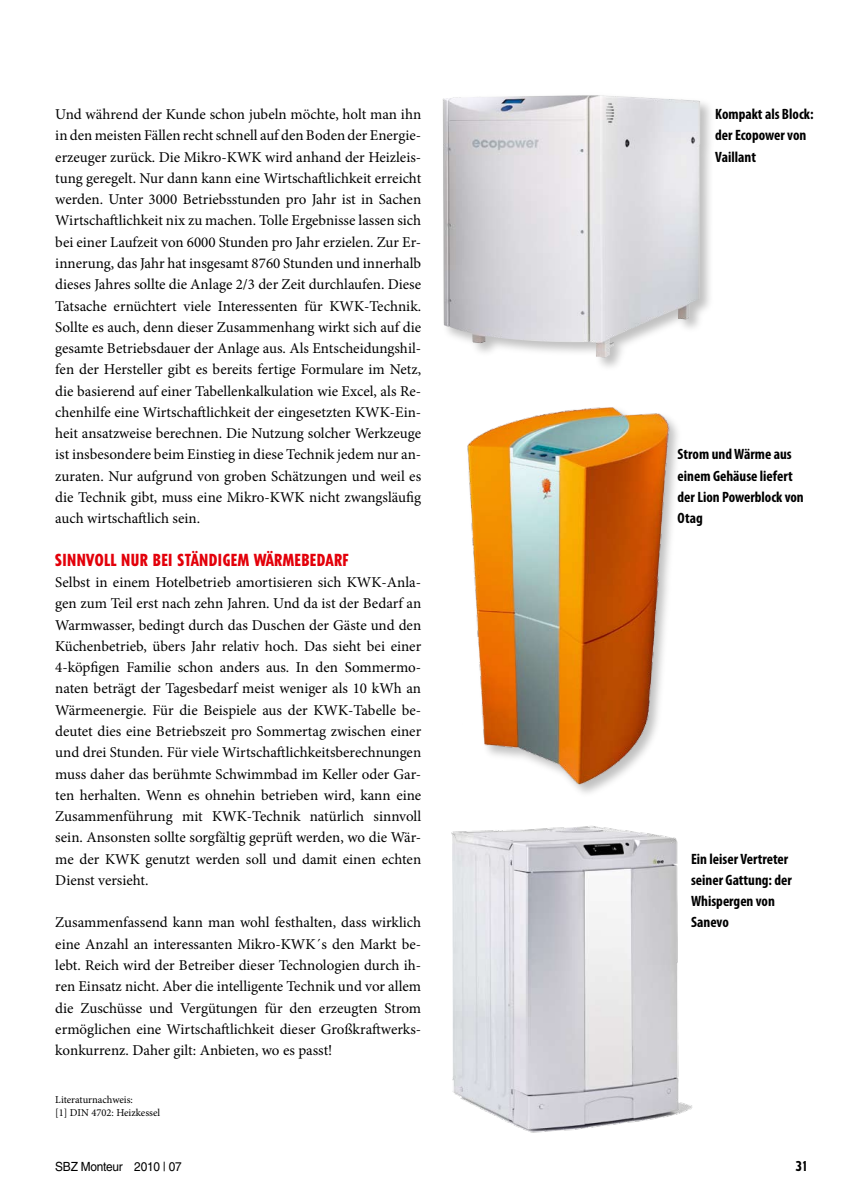
<style>
.page{position:relative;width:851px;height:1204px;background:#fff}
.page>*{position:absolute;margin:0;border:0;box-sizing:border-box;transform-origin:0 0}
.t1{font:800 condensed 16.5px "Tempo Std";letter-spacing:.03em;color:#e3000a}
.t2{font:15px/21.3px "Minion Pro";color:#000;text-align:justify}
.t3{font:700 condensed 15px/21.3px "Myriad Pro";color:#000}
.t4{font:800 condensed 13.5px "Tempo Std";color:#000}
.t5{font:12.6px "Helvetica LT Std";letter-spacing:-.02em;color:#000;scale:.94 1}
.t6{font:10.5px/13.5px "Minion Pro";color:#000}
</style>
<div class="page">
<div style="left:439px;top:92px;width:277px;height:281px;background:#000;opacity:.25"></div>
<img style="left:442px;top:95px;width:258px;height:262px">
<img style="left:467px;top:407px;width:211px;height:386px">
<img style="left:451px;top:826px;width:242px;height:307px">
<p class="t2" style="left:55px;top:104px;width:367px">Und während der Kunde schon jubeln möchte, holt man ihn in den meisten Fällen recht schnell auf den Boden der Energie&shy;erzeuger zurück. Die Mikro-KWK wird anhand der Heizleis&shy;tung geregelt. Nur dann kann eine Wirtschaftlichkeit erreicht werden. Unter 3000 Betriebsstunden pro Jahr ist in Sachen Wirtschaftlichkeit nix zu machen. Tolle Ergebnisse lassen sich bei einer Laufzeit von 6000 Stunden pro Jahr erzielen. Zur Er&shy;innerung, das Jahr hat insgesamt 8760 Stunden und innerhalb dieses Jahres sollte die Anlage 2/3 der Zeit durchlaufen. Diese Tatsache ernüchtert viele Interessenten für KWK-Technik.<br>Sollte es auch, denn dieser Zusammenhang wirkt sich auf die gesamte Betriebsdauer der Anlage aus. Als Entscheidungshil&shy;fen der Hersteller gibt es bereits fertige Formulare im Netz, die basierend auf einer Tabellenkalkulation wie Excel, als Re&shy;chenhilfe eine Wirtschaftlichkeit der eingesetzten KWK-Ein&shy;heit ansatzweise berechnen. Die Nutzung solcher Werkzeuge ist insbesondere beim Einstieg in diese Technik jedem nur an&shy;zuraten. Nur aufgrund von groben Schätzungen und weil es die Technik gibt, muss eine Mikro-KWK nicht zwangsläufig auch wirtschaftlich sein.</p>
<p class="t1" style="left:55px;top:549px;width:295px">SINNVOLL NUR BEI STÄNDIGEM WÄRMEBEDARF</p>
<p class="t2" style="left:55px;top:571px;width:367px">Selbst in einem Hotelbetrieb amortisieren sich KWK-Anla&shy;gen zum Teil erst nach zehn Jahren. Und da ist der Bedarf an Warmwasser, bedingt durch das Duschen der Gäste und den Küchenbetrieb, übers Jahr relativ hoch. Das sieht bei einer 4-köpfigen Familie schon anders aus. In den Sommermo&shy;naten beträgt der Tagesbedarf meist weniger als 10 kWh an Wärmeenergie. Für die Beispiele aus der KWK-Tabelle be&shy;deutet dies eine Betriebszeit pro Sommertag zwischen einer und drei Stunden. Für viele Wirtschaftlichkeitsberechnungen muss daher das berühmte Schwimmbad im Keller oder Gar&shy;ten herhalten. Wenn es ohnehin betrieben wird, kann eine Zusammenführung mit KWK-Technik natürlich sinnvoll sein. Ansonsten sollte sorgfältig geprüft werden, wo die Wär&shy;me der KWK genutzt werden soll und damit einen echten Dienst versieht.</p>
<p class="t2" style="left:55px;top:912px;width:367px">Zusammenfassend kann man wohl festhalten, dass wirklich eine Anzahl an interessanten Mikro-KWK´s den Markt be&shy;lebt. Reich wird der Betreiber dieser Technologien durch ih&shy;ren Einsatz nicht. Aber die intelligente Technik und vor allem die Zuschüsse und Vergütungen für den erzeugten Strom ermöglichen eine Wirtschaftlichkeit dieser Großkraftwerks&shy;konkurrenz. Daher gilt: Anbieten, wo es passt!</p>
<p class="t6" style="left:55px;top:1092px;width:106px">Literaturnachweis:<br>[1] DIN 4702: Heizkessel</p>
<p class="t3" style="left:715px;top:103px;width:100px">Kompakt als Block: der Ecopower von<br>Vaillant</p>
<p class="t3" style="left:677px;top:443px;width:128px">Strom und Wärme aus einem Gehäuse liefert der Lion Powerblock von<br>Otag</p>
<p class="t3" style="left:691px;top:847px;width:102px">Ein leiser Vertreter seiner Gattung: der<br>Whispergen von<br>Sanevo</p>
<p class="t5" style="left:55px;top:1158px;width:136px">SBZ Monteur 2010 | 07</p>
<p class="t4" style="left:795px;top:1157px;width:14px">31</p>
</div>
